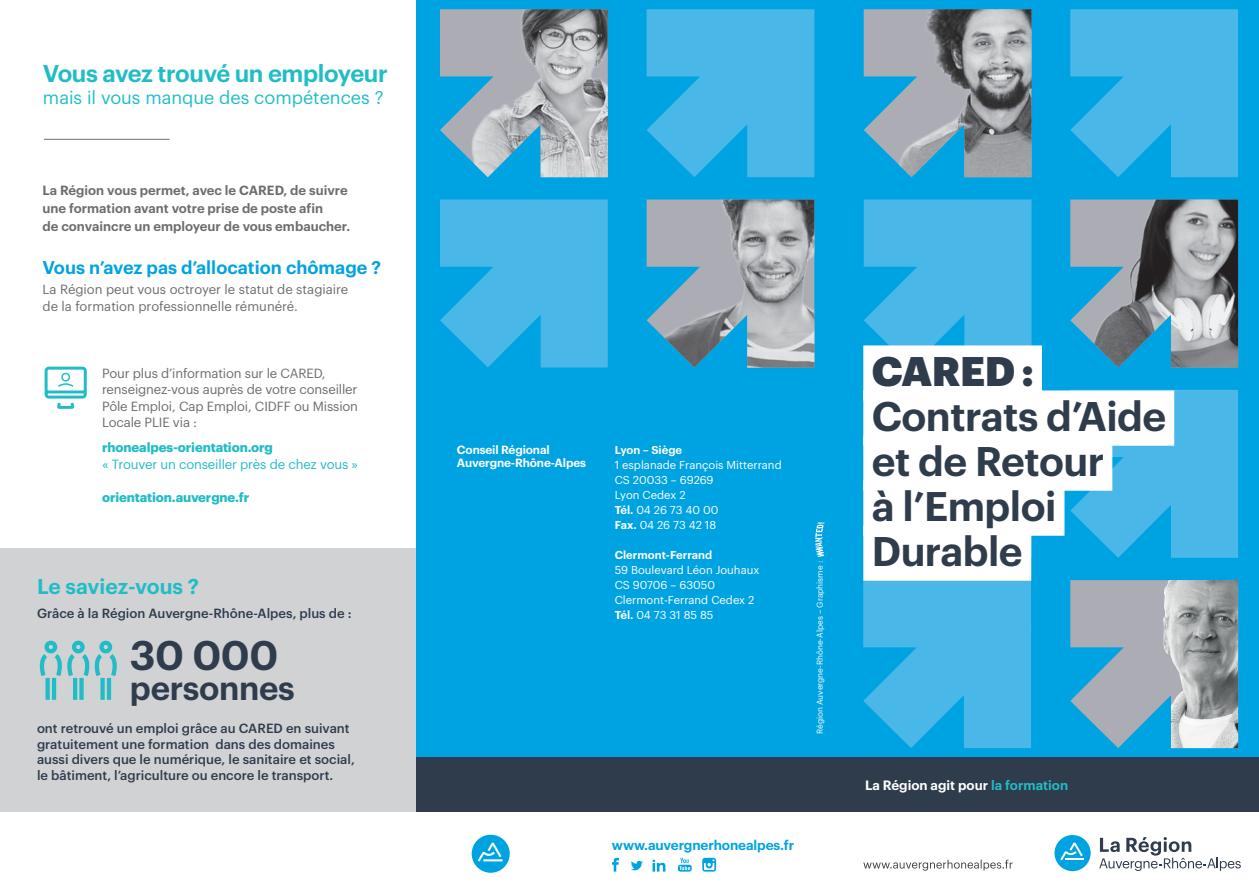
<style>
.page{position:relative;width:1259px;height:893px;background:#fff}
.page>*{position:absolute;margin:0;border:0;box-sizing:border-box;transform-origin:0 0}
.t1{font:600 40.5px/45px "Graphik";letter-spacing:-.015em;color:#2f3c4c}
.t2{font:900 40.5px "Graphik";letter-spacing:-.015em;color:#2f3c4c}
.t3{font:600 33px "Graphik";letter-spacing:-.01em;color:#2f3c4c}
.t4{font:600 23.7px "Graphik";letter-spacing:-.015em;color:#21bdc6}
.t5{font:600 21px "Graphik";color:#21bdc6}
.t6{font:600 18px "Graphik";color:#00a3e1}
.t7{font:18px "Graphik";color:#21bdc6}
.t8{font:600 13.5px "Graphik";letter-spacing:-.01em;color:#00a3e1}
.t9{font:600 13.2px "Graphik";color:#fff}
.t10{font:500 13.05px/15.6px "Graphik";color:#2f3c4c}
.t11{font:13.05px/16.5px "Graphik";letter-spacing:-.01em;color:#6c6d70}
.t12{font:600 13.05px/18px "Graphik";color:#6c6d70}
.t13{font:700 13.05px "Graphik";letter-spacing:-.01em;color:#21bdc6}
.t14{font:13.05px "Graphik";letter-spacing:-.01em;color:#21bdc6}
.t15{font:600 11.7px/13.5px "Graphik";letter-spacing:-.01em;color:#fff}
.t16{font:11.25px/15px "Graphik";color:#fff}
.t17{font:600 11.25px "Graphik";color:#fff}
.t18{font:8.25px "Graphik";color:#fff}
.s1{font-weight:600}
.s2{color:#21bdc6}
</style>
<div class="page">
<div style="left:0;top:548px;width:417px;height:264px;background:#d1d2d4"></div>
<svg style="left:41px;top:640px;width:20px;height:60px"></svg>
<svg style="left:68px;top:640px;width:21px;height:60px"></svg>
<svg style="left:95px;top:640px;width:21px;height:60px"></svg>
<hr style="left:44px;top:139px;width:126px;height:1px;background:#6c6d70">
<div style="left:417px;top:0;width:842px;height:893px;background:#00a3e1"></div>
<div style="left:417px;top:812px;width:842px;height:81px;background:#fff"></div>
<svg style="left:815px;top:522px;width:9px;height:35px"></svg>
<svg style="left:652px;top:859px;width:13px;height:13px"></svg>
<svg style="left:702px;top:858px;width:14px;height:14px"></svg>
<svg style="left:631px;top:861px;width:12px;height:9px"></svg>
<svg style="left:612px;top:858px;width:7px;height:14px"></svg>
<svg style="left:678px;top:858px;width:13px;height:14px"></svg>
<svg style="left:472px;top:835px;width:38px;height:38px"></svg>
<svg style="left:44px;top:366px;width:43px;height:43px"></svg>
<img style="left:1070px;top:199px;width:168px;height:168px">
<img style="left:863px;top:9px;width:169px;height:168px">
<svg style="left:863px;top:581px;width:168px;height:167px"></svg>
<svg style="left:1070px;top:390px;width:168px;height:168px;background:#3fb5e7"></svg>
<svg style="left:863px;top:199px;width:169px;height:146px;background:#41b5e8"></svg>
<svg style="left:1070px;top:9px;width:168px;height:168px"></svg>
<img style="left:646px;top:199px;width:168px;height:168px">
<img style="left:440px;top:9px;width:168px;height:168px">
<svg style="left:440px;top:199px;width:168px;height:168px;background:#3db4e7"></svg>
<svg style="left:646px;top:9px;width:168px;height:168px"></svg>
<svg style="left:1070px;top:580px;width:93px;height:168px"></svg>
<img style="left:1163px;top:580px;width:75px;height:168px">
<div style="left:417px;top:757px;width:842px;height:55px;background:#2f3c4c"></div>
<svg style="left:1099px;top:837px;width:141px;height:34px"></svg>
<div style="left:1054px;top:835px;width:36px;height:36px;background:#00a3e1;border-radius:50%"></div>
<svg style="left:1060px;top:843px;width:23px;height:17px"></svg>
<svg style="left:863px;top:860px;width:149px;height:11px"></svg>
<div style="left:863px;top:345px;width:179px;height:56px;background:#fff"></div>
<div style="left:863px;top:390px;width:311px;height:56px;background:#fff"></div>
<div style="left:863px;top:435px;width:249px;height:56px;background:#fff"></div>
<div style="left:863px;top:480px;width:201px;height:56px;background:#fff"></div>
<div style="left:863px;top:525px;width:168px;height:56px;background:#fff"></div>
<h3 class="t4" style="left:43px;top:55px;width:346px">Vous avez trouvé un employeur</h3>
<h3 class="t7" style="left:43px;top:84px;width:342px">mais il vous manque des compétences ?</h3>
<p class="t12" style="left:43px;top:180px;width:309px">La Région vous permet, avec le CARED, de suivre une formation avant votre prise de poste afin<br>de convaincre un employeur de vous embaucher.</p>
<h3 class="t6" style="left:43px;top:253px;width:340px">Vous n’avez pas d’allocation chômage ?</h3>
<p class="t11" style="left:43px;top:280px;width:307px">La Région peut vous octroyer le statut de stagiaire de la formation professionnelle rémunéré.</p>
<p class="t11" style="left:102px;top:363px;width:257px">Pour plus d’information sur le CARED, renseignez-vous auprès de votre conseiller Pôle Emploi, Cap Emploi, CIDFF ou Mission Locale PLIE via :</p>
<p class="t13" style="left:102px;top:437px;width:172px">rhonealpes-orientation.org</p>
<p class="t14" style="left:102px;top:454px;width:257px">« Trouver un conseiller près de chez vous »</p>
<p class="t13" style="left:102px;top:487px;width:149px">orientation.auvergne.fr</p>
<h3 class="t5" style="left:37px;top:571px;width:163px">Le saviez-vous ?</h3>
<p class="t10" style="left:37px;top:605px;width:316px">Grâce à la Région Auvergne-Rhône-Alpes, plus de :</p>
<h1 class="t1" style="left:130px;top:630px;width:150px">30 000</h1>
<h2 class="t3" style="left:130px;top:663px;width:166px">personnes</h2>
<p class="t10" style="left:37px;top:719px;width:319px">ont retrouvé un emploi grâce au CARED en suivant gratuitement une formation dans des domaines aussi divers que le numérique, le sanitaire et social, le bâtiment, l’agriculture ou encore le transport.</p>
<p class="t15" style="left:457px;top:442px;width:131px">Conseil Régional<br>Auvergne-Rhône-Alpes</p>
<p class="t17" style="left:614px;top:441px;width:69px">Lyon – Siège</p>
<p class="t16" style="left:614px;top:456px;width:169px">1 esplanade François Mitterrand<br>CS 20033 – 69269<br>Lyon Cedex 2<br><span class="s1">Tél.</span> 04 26 73 40 00<br><span class="s1">Fax.</span> 04 26 73 42 18</p>
<p class="t17" style="left:614px;top:546px;width:99px">Clermont-Ferrand</p>
<p class="t16" style="left:614px;top:561px;width:146px">59 Boulevard Léon Jouhaux<br>CS 90706 – 63050<br>Clermont-Ferrand Cedex 2<br><span class="s1">Tél.</span> 04 73 31 85 85</p>
<p class="t18" style="left:813px;top:734px;width:175px;rotate:-90deg">Région Auvergne-Rhône-Alpes – Graphisme :</p>
<p class="t8" style="left:612px;top:834px;width:184px">www.auvergnerhonealpes.fr</p>
<h1 class="t2" style="left:871px;top:340px;width:164px">CARED :</h1>
<h1 class="t1" style="left:871px;top:391px;width:296px">Contrats d’Aide et de Retour<br>à l’Emploi<br>Durable</h1>
<p class="t9" style="left:865px;top:775px;width:205px">La Région agit pour <span class="s2">la formation</span></p>
</div>
